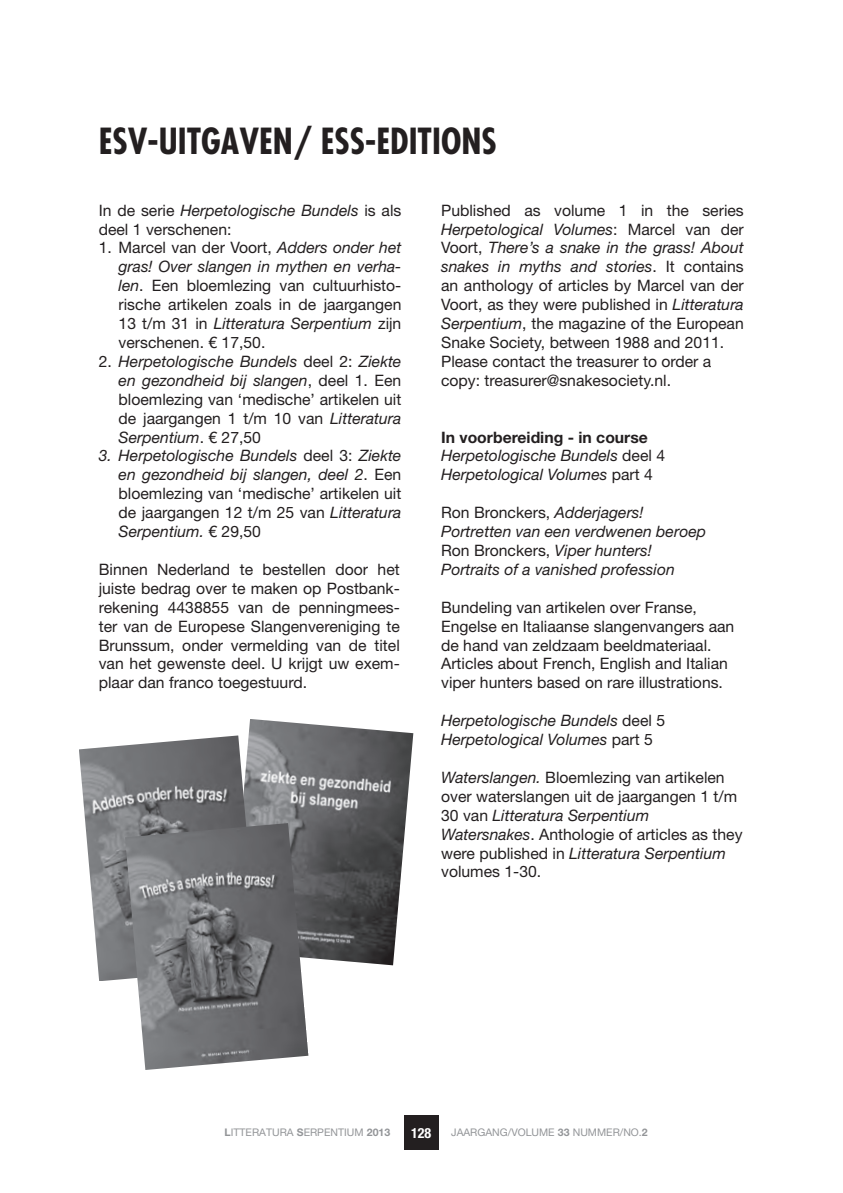
<style>
.page{position:relative;width:843px;height:1193px;background:#fff}
.page>*{position:absolute;margin:0;border:0;box-sizing:border-box;transform-origin:0 0}
.t1{font:700 condensed 35px "Futura Std";color:#231f20}
.t2{font:15.75px/18.9px "Helvetica Neue LT Std";color:#231f20}
.t3{font:italic 15.75px/18.9px "Helvetica Neue LT Std";color:#231f20}
.t4{font:700 condensed 14px "Helvetica Neue LT Std";color:#fff}
.t5{font:10.5px "Helvetica Neue LT Std";color:#939598}
.s1{font-style:italic}
.s2{font-style:normal}
.s3{font-weight:700;font-style:normal}
.s4{font-weight:700}
</style>
<div class="page">
<div style="left:404px;top:1115px;width:35px;height:34px;background:#231f20"></div>
<img style="left:248px;top:719px;width:165px;height:246px">
<img style="left:79px;top:735px;width:179px;height:246px">
<img style="left:125px;top:823px;width:183px;height:246px">
<h1 class="t1" style="left:99px;top:119px;width:400px">ESV-UITGAVEN/ ESS-EDITIONS</h1>
<p class="t2" style="left:99px;top:200px;width:304px">In de serie <span class="s1">Herpetologische Bundels</span> is als deel 1 verschenen:</p>
<p class="t2" style="left:119px;top:238px;width:284px;text-align:justify;text-indent:-20px">1. Marcel van der Voort, <span class="s1">Adders onder het gras! Over slangen in mythen en verha&shy;len</span>. Een bloemlezing van cultuurhisto&shy;rische artikelen zoals in de jaargangen 13 t/m 31 in <span class="s1">Litteratura Serpentium</span> zijn verschenen. € 17,50.</p>
<p class="t2" style="left:119px;top:351px;width:284px;text-align:justify;text-indent:-20px">2. <span class="s1">Herpetologische Bundels</span> deel 2: <span class="s1">Ziekte en gezondheid bij slangen</span>, deel 1. Een bloemlezing van ‘medische’ artikelen uit de jaargangen 1 t/m 10 van <span class="s1">Litteratura Serpentium</span>. € 27,50</p>
<p class="t3" style="left:119px;top:446px;width:284px;text-align:justify;text-indent:-20px">3. Herpetologische Bundels <span class="s2">deel 3:</span> Ziekte en gezondheid bij slangen, deel 2<span class="s2">. Een bloemlezing van ‘medische’ artikelen uit de jaargangen 12 t/m 25 van</span> Litteratura Serpentium. <span class="s2">€ 29,50</span></p>
<p class="t2" style="left:99px;top:559px;width:303px;text-align:justify">Binnen Nederland te bestellen door het juiste bedrag over te maken op Postbank&shy;rekening 4438855 van de penningmees&shy;ter van de Europese Slangenvereniging te Brunssum, onder vermelding van de titel van het gewenste deel. U krijgt uw exem&shy;plaar dan franco toegestuurd.</p>
<p class="t2" style="left:441px;top:200px;width:304px">Published as volume 1 in the series <span class="s1">Herpetological Volumes</span>: Marcel van der Voort, <span class="s1">There’s a snake in the grass! About snakes in myths and stories</span>. It contains an anthology of articles by Marcel van der Voort, as they were published in <span class="s1">Litteratura Serpentium</span>, the magazine of the European Snake Society, between 1988 and 2011.<br>Please contact the treasurer to order a copy: treasurer@snakesociety.nl.</p>
<p class="t3" style="left:441px;top:427px;width:226px"><span class="s3">In voorbereiding - in course<br></span>Herpetologische Bundels <span class="s2">deel 4<br></span>Herpetological Volumes <span class="s2">part 4</span></p>
<p class="t3" style="left:441px;top:503px;width:266px"><span class="s2">Ron Bronckers,</span> Adderjagers!<br>Portretten van een verdwenen beroep <span class="s2">Ron Bronckers,</span> Viper hunters!<br>Portraits of a vanished profession</p>
<p class="t2" style="left:441px;top:597px;width:295px">Bundeling van artikelen over Franse, Engelse en Italiaanse slangenvangers aan de hand van zeldzaam beeldmateriaal.<br>Articles about French, English and Italian viper hunters based on rare illustrations.</p>
<p class="t3" style="left:441px;top:711px;width:226px">Herpetologische Bundels <span class="s2">deel 5<br></span>Herpetological Volumes <span class="s2">part 5</span></p>
<p class="t2" style="left:441px;top:767px;width:303px"><span class="s1">Waterslangen.</span> Bloemlezing van artikelen over waterslangen uit de jaargangen 1 t/m 30 van <span class="s1">Litteratura Serpentium Watersnakes</span>. Anthologie of articles as they were published in <span class="s1">Litteratura Serpentium </span>volumes 1-30.</p>
<p class="t5" style="left:225px;top:1126px;width:167px"><span class="s4">L</span>itTeratura <span class="s4">S</span>erpentium <span class="s4">2013</span></p>
<p class="t4" style="left:411px;top:1123px;width:22px">128</p>
<p class="t5" style="left:451px;top:1126px;width:198px">jaargang/Volume <span class="s4">33</span> nummer/no.<span class="s4">2</span></p>
</div>
